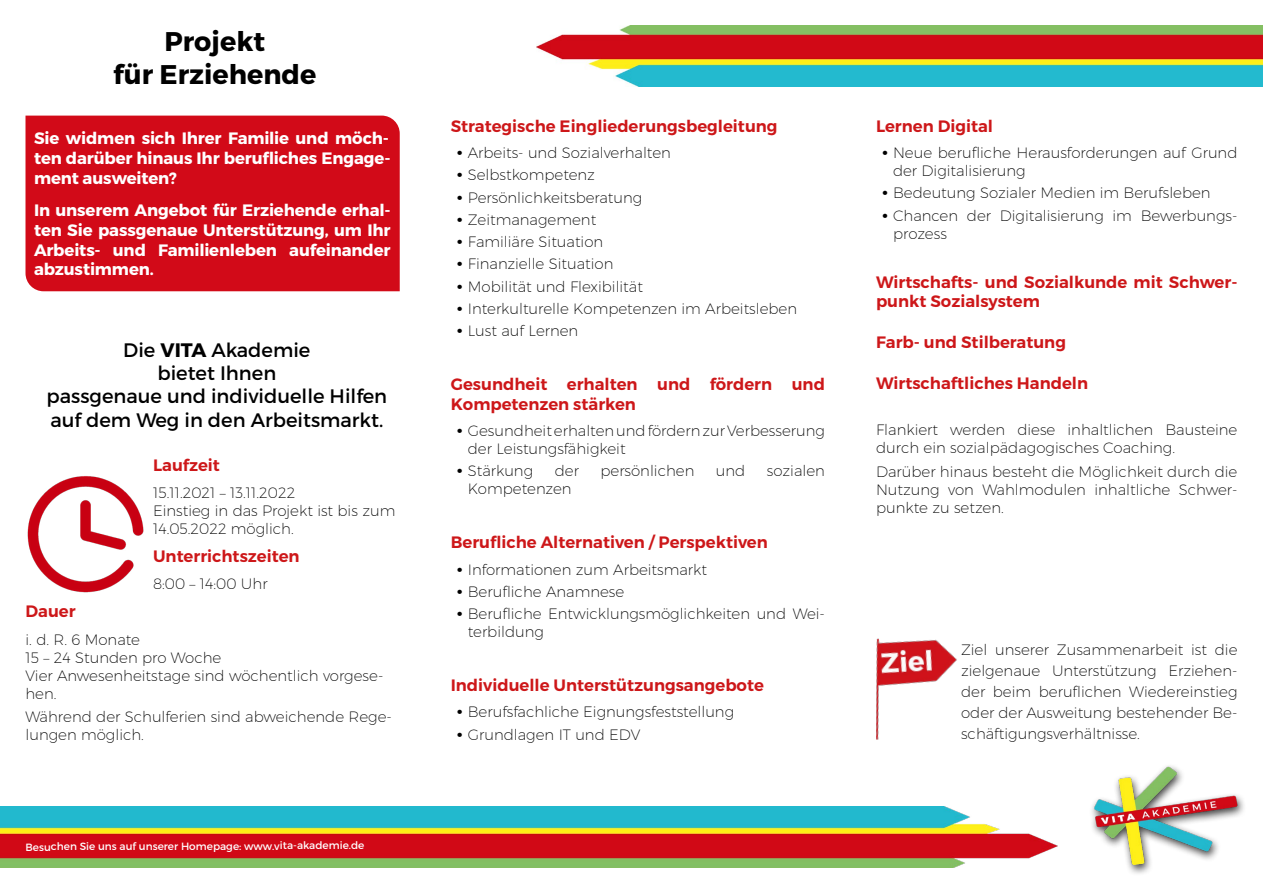
<style>
.page{position:relative;width:1263px;height:893px;background:#fff}
.page>*{position:absolute;margin:0;border:0;box-sizing:border-box;transform-origin:0 0}
.t1{font:700 27px "Montserrat";color:#000}
.t2{font:19.5px "Montserrat";color:#000}
.Absatzformat_1{font:600 16.5px/19.8px "Montserrat";color:#cd1719}
.Rückseite_Herausgebe{font:700 16.5px/19.8px "Montserrat";letter-spacing:-.01em;color:#fff;text-align:justify}
.Fließtext{font:200 15px/18px "Montserrat";color:#000}
.Absatzformat_1-2{font:200 15px/18px "Montserrat";color:#000}
.t3{font:10.5px "Montserrat";letter-spacing:-.005em;color:#fff}
.s1{font-weight:700}
.s2{font-family:"Arial";font-weight:700}
</style>
<div class="page">
<img style="left:1057px;top:766px;width:187px;height:108px">
<img style="left:0;top:806px;width:1057px;height:61px">
<img style="left:536px;top:26px;width:727px;height:61px">
<div style="left:26px;top:116px;width:374px;height:175px;background:#d20a18"></div>
<img style="left:27px;top:476px;width:117px;height:117px">
<img style="left:876px;top:638px;width:81px;height:102px">
<p class="t1" style="left:164px;top:25px;width:102px">Projekt</p>
<p class="t1" style="left:113px;top:57px;width:205px">für Erziehende</p>
<p class="Rückseite_Herausgebe" style="left:34px;top:128px;width:358px">Sie widmen sich Ihrer Familie und möch&shy;ten darüber hinaus Ihr berufliches Engage&shy;ment ausweiten?</p>
<p class="Rückseite_Herausgebe" style="left:34px;top:200px;width:358px">In unserem Angebot für Erziehende erhal&shy;ten Sie passgenaue Unterstützung, um Ihr Arbeits- und Familienleben aufeinander abzustimmen.</p>
<p class="t2" style="left:123px;top:338px;width:189px">Die <span class="s1">VITA</span> Akademie</p>
<p class="t2" style="left:157px;top:361px;width:120px">bietet Ihnen</p>
<p class="t2" style="left:46px;top:385px;width:342px">passgenaue und individuelle Hilfen</p>
<p class="t2" style="left:50px;top:408px;width:335px">auf dem Weg in den Arbeitsmarkt.</p>
<p class="Absatzformat_1" style="left:153px;top:456px;width:68px">Laufzeit</p>
<p class="Fließtext" style="left:153px;top:483px;width:144px">15.11.2021 – 13.11.2022</p>
<p class="Fließtext" style="left:153px;top:501px;width:244px">Einstieg in das Projekt ist bis zum<br>14.05.2022 möglich.</p>
<p class="Absatzformat_1" style="left:153px;top:547px;width:148px">Unterrichtszeiten</p>
<p class="Fließtext" style="left:153px;top:574px;width:116px">8:00 – 14:00 Uhr</p>
<p class="Absatzformat_1" style="left:26px;top:601px;width:52px">Dauer</p>
<p class="Fließtext" style="left:26px;top:631px;width:116px">i. d. R. 6 Monate</p>
<p class="Fließtext" style="left:26px;top:649px;width:197px">15 – 24 Stunden pro Woche</p>
<p class="Fließtext" style="left:26px;top:667px;width:359px">Vier Anwesenheitstage sind wöchentlich vorgese&shy;hen.</p>
<p class="Fließtext" style="left:26px;top:707px;width:368px">Während der Schulferien sind abweichende Rege&shy;lungen möglich.</p>
<p class="t3" style="left:26px;top:840px;width:340px">Besuchen Sie uns auf unserer Homepage: www.vita-akademie.de</p>
<p class="Absatzformat_1" style="left:451px;top:116px;width:328px">Strategische Eingliederungsbegleitung</p>
<p class="Fließtext" style="left:457px;top:143px;width:215px"><span class="s2">•</span> Arbeits- und Sozialverhalten</p>
<p class="Fließtext" style="left:457px;top:166px;width:139px"><span class="s2">•</span> Selbstkompetenz</p>
<p class="Fließtext" style="left:457px;top:188px;width:187px"><span class="s2">•</span> Persönlichkeitsberatung</p>
<p class="Fließtext" style="left:457px;top:210px;width:141px"><span class="s2">•</span> Zeitmanagement</p>
<p class="Fließtext" style="left:457px;top:232px;width:148px"><span class="s2">•</span> Familiäre Situation</p>
<p class="Fließtext" style="left:457px;top:255px;width:158px"><span class="s2">•</span> Finanzielle Situation</p>
<p class="Fließtext" style="left:457px;top:277px;width:187px"><span class="s2">•</span> Mobilität und Flexibilität</p>
<p class="Fließtext" style="left:457px;top:299px;width:342px"><span class="s2">•</span> Interkulturelle Kompetenzen im Arbeitsleben</p>
<p class="Fließtext" style="left:457px;top:321px;width:123px"><span class="s2">•</span> Lust auf Lernen</p>
<p class="Absatzformat_1" style="left:451px;top:374px;width:376px">Gesundheit erhalten und fördern und<br>Kompetenzen stärken</p>
<p class="Fließtext" style="left:468px;top:421px;width:359px;text-indent:-11px"><span class="s2">•</span> Gesundheit erhalten und fördern zur Verbesserung der Leistungsfähigkeit</p>
<p class="Fließtext" style="left:457px;top:462px;width:78px"><span class="s2">•</span> Stärkung</p>
<p class="Fließtext" style="left:555px;top:462px;width:26px">der</p>
<p class="Fließtext" style="left:600px;top:462px;width:95px">persönlichen</p>
<p class="Fließtext" style="left:716px;top:462px;width:31px">und</p>
<p class="Fließtext" style="left:767px;top:462px;width:60px">sozialen</p>
<p class="Fließtext" style="left:468px;top:480px;width:105px">Kompetenzen</p>
<p class="Absatzformat_1" style="left:451px;top:532px;width:319px">Berufliche Alternativen / Perspektiven</p>
<p class="Fließtext" style="left:457px;top:560px;width:251px"><span class="s2">•</span> Informationen zum Arbeitsmarkt</p>
<p class="Fließtext" style="left:457px;top:582px;width:169px"><span class="s2">•</span> Berufliche Anamnese</p>
<p class="Fließtext" style="left:468px;top:604px;width:359px;text-indent:-11px"><span class="s2">•</span> Berufliche Entwicklungsmöglichkeiten und Wei&shy;terbildung</p>
<p class="Absatzformat_1" style="left:451px;top:675px;width:315px">Individuelle Unterstützungsangebote</p>
<p class="Fließtext" style="left:457px;top:703px;width:278px"><span class="s2">•</span> Berufsfachliche Eignungsfeststellung</p>
<p class="Fließtext" style="left:457px;top:725px;width:185px"><span class="s2">•</span> Grundlagen IT und EDV</p>
<p class="Absatzformat_1" style="left:876px;top:116px;width:119px">Lernen Digital</p>
<p class="Fließtext" style="left:893px;top:143px;width:346px;text-indent:-11px"><span class="s2">•</span> Neue berufliche Herausforderungen auf Grund der Digitalisierung</p>
<p class="Fließtext" style="left:882px;top:184px;width:330px"><span class="s2">•</span> Bedeutung Sozialer Medien im Berufsleben</p>
<p class="Fließtext" style="left:893px;top:206px;width:346px;text-indent:-11px"><span class="s2">•</span> Chancen der Digitalisierung im Bewerbungs&shy;prozess</p>
<p class="Absatzformat_1" style="left:876px;top:272px;width:363px">Wirtschafts- und Sozialkunde mit Schwer&shy;punkt Sozialsystem</p>
<p class="Absatzformat_1" style="left:876px;top:333px;width:191px">Farb- und Stilberatung</p>
<p class="Absatzformat_1" style="left:876px;top:374px;width:214px">Wirtschaftliches Handeln</p>
<p class="Absatzformat_1-2" style="left:876px;top:420px;width:363px">Flankiert werden diese inhaltlichen Bausteine durch ein sozialpädagogisches Coaching.</p>
<p class="Absatzformat_1-2" style="left:876px;top:462px;width:363px;text-align:justify">Darüber hinaus besteht die Möglichkeit durch die Nutzung von Wahlmodulen inhaltliche Schwer&shy;punkte zu setzen.</p>
<p class="Fließtext" style="left:961px;top:639px;width:278px;line-height:21px;text-align:justify">Ziel unserer Zusammenarbeit ist die zielgenaue Unterstützung Erziehen&shy;der beim beruflichen Wiedereinstieg oder der Ausweitung bestehender Be&shy;schäftigungsverhältnisse.</p>
</div>
